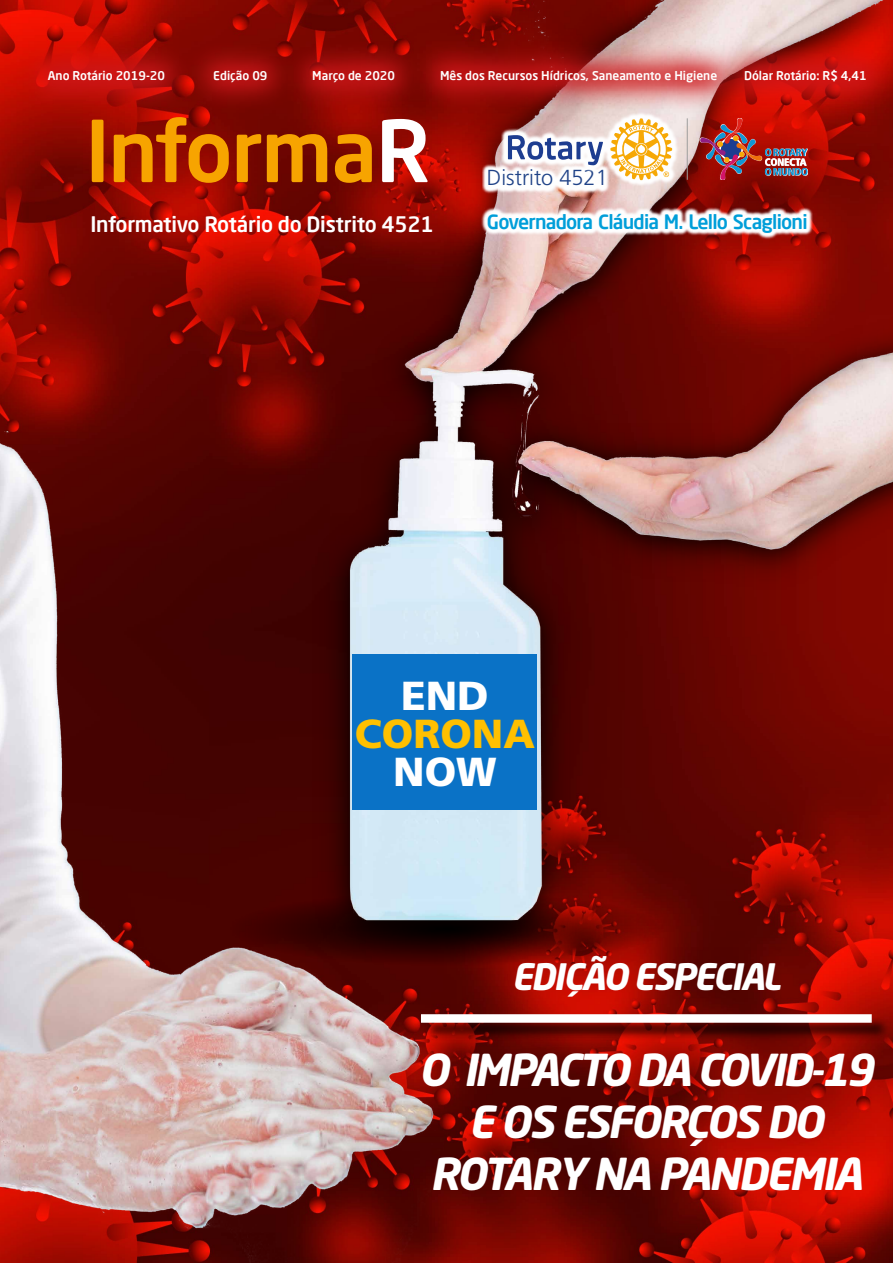
<style>
.page{position:relative;width:893px;height:1263px;background:#fff}
.page>*{position:absolute;margin:0;border:0;box-sizing:border-box;transform-origin:0 0}
.t1{font:500 84.15px "Neo Sans Pro";letter-spacing:-.02em;color:#f7a400}
.t2{font:italic 700 43.5px/52.2px "Neo Sans W1 G";letter-spacing:-.06em;color:#fff;text-align:center}
.t3{font:900 40.5px "Frutiger LT Std";color:#fff}
.t4{font:900 40.5px "Frutiger LT Std";color:#ffc000}
.t5{font:italic 700 36px "Neo Sans W1 G";letter-spacing:-.05em;color:#fff}
.t6{font:300 21.75px "Frutiger LT Std";color:#1f4287}
.t7{font:500 21px "Neo Sans Pro";letter-spacing:-.01em;color:#fff}
.t8{font:500 19.5px "Neo Sans Pro";letter-spacing:-.04em;color:#009ed9}
.t9{font:500 12px "Neo Sans Pro";color:#fff}
.s1{color:#fff}
</style>
<div class="page">
<img style="left:0;top:0;width:893px;height:1263px">
<img style="left:0;top:431px;width:444px;height:832px">
<img style="left:139px;top:0;width:754px;height:1148px">
<img style="left:183px;top:0;width:710px;height:1100px">
<div style="left:352px;top:654px;width:185px;height:156px;background:#0a72c6"></div>
<svg style="left:18px;top:39px;width:875px;height:74px"></svg>
<div style="left:423px;top:1017px;width:467px;height:24px;background:#000;opacity:.75"></div>
<div style="left:421px;top:1014px;width:451px;height:9px;background:#fff"></div>
<svg style="left:481px;top:206px;width:332px;height:34px"></svg>
<svg style="left:688px;top:118px;width:120px;height:62px"></svg>
<hr style="left:687px;top:118px;width:1px;height:62px;background:#9d9d9c">
<img style="left:700px;top:118px;width:107px;height:62px">
<svg style="left:482px;top:163px;width:128px;height:31px"></svg>
<svg style="left:501px;top:111px;width:178px;height:76px"></svg>
<svg style="left:508px;top:135px;width:95px;height:30px"></svg>
<svg style="left:610px;top:118px;width:62px;height:62px"></svg>
<p class="t9" style="left:48px;top:68px;width:119px">Ano Rotário 2019-20</p>
<p class="t9" style="left:213px;top:68px;width:56px">Edição 09</p>
<p class="t9" style="left:312px;top:68px;width:84px">Março de 2020</p>
<p class="t9" style="left:440px;top:68px;width:279px">Mês dos Recursos Hídricos, Saneamento e Higiene</p>
<p class="t9" style="left:744px;top:68px;width:124px">Dólar Rotário: R$ 4,41</p>
<h1 class="t1" style="left:85px;top:98px;width:347px">Informa<span class="s1">R</span></h1>
<h3 class="t7" style="left:90px;top:211px;width:345px">Informativo Rotário do Distrito 4521</h3>
<h3 class="t6" style="left:487px;top:165px;width:122px">Distrito 4521</h3>
<h3 class="t8" style="left:487px;top:209px;width:322px">Governadora Cláudia M. Lello Scaglioni</h3>
<h3 class="t3" style="left:401px;top:672px;width:89px">END</h3>
<h3 class="t4" style="left:355px;top:709px;width:182px">CORONA</h3>
<h3 class="t3" style="left:393px;top:747px;width:105px">NOW</h3>
<h3 class="t5" style="left:512px;top:954px;width:271px">EDIÇÃO ESPECIAL</h3>
<h2 class="t2" style="left:419px;top:1042px;width:457px">O IMPACTO DA COVID-19<br>E OS ESFORÇOS DO<br>ROTARY NA PANDEMIA</h2>
</div>
